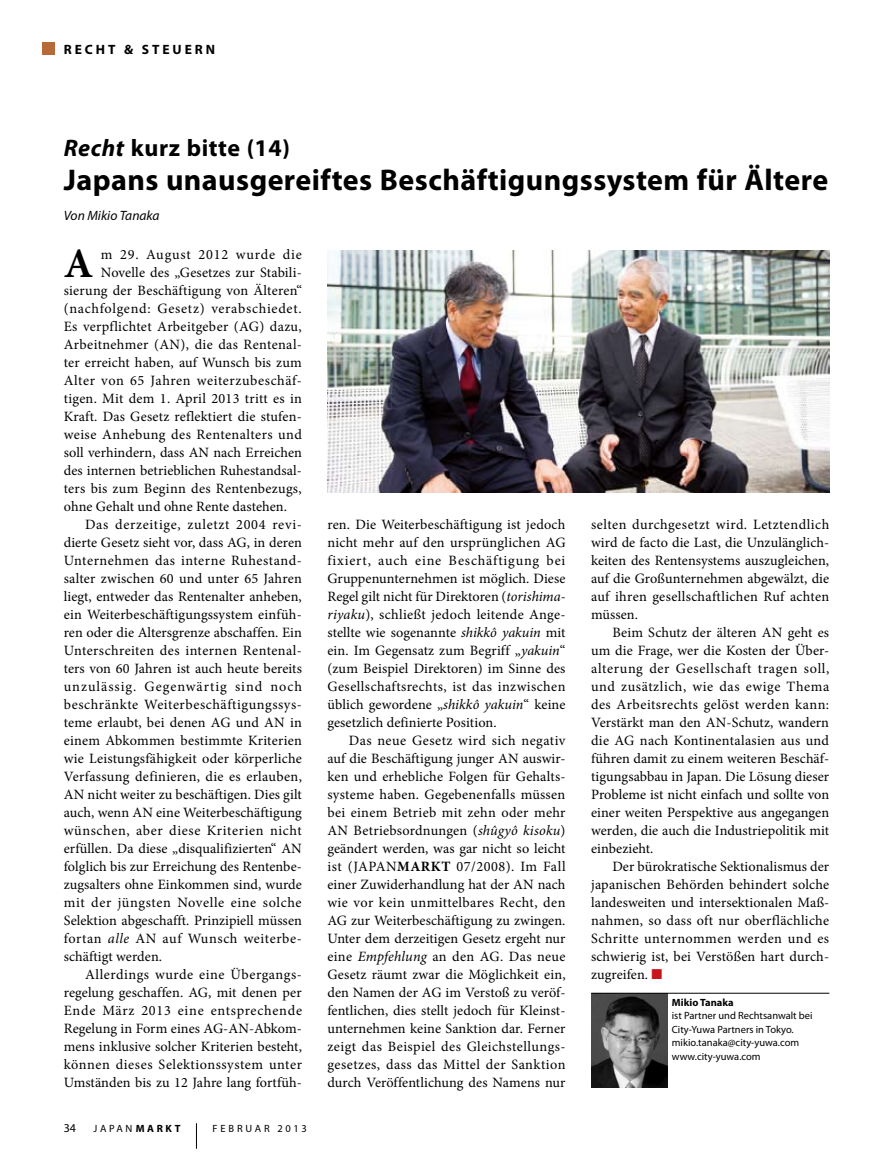
<style>
.page{position:relative;width:893px;height:1170px;background:#fff}
.page>*{position:absolute;margin:0;border:0;box-sizing:border-box;transform-origin:0 0}
.t1{font:700 42px "Minion Pro";color:#000}
.t2{font:700 30px "Myriad Pro";letter-spacing:.015em;color:#000}
.t3{font:700 24px "Myriad Pro";letter-spacing:.025em;color:#000}
.t4{font:14.25px/18px "Minion Pro";letter-spacing:.01em;color:#000;text-align:justify}
.t5{font:14.25px "Minion Pro";letter-spacing:.04em;color:#000}
.t6{font:14.25px "Minion Pro";letter-spacing:.05em;color:#000}
.t7{font:14.25px "Minion Pro";letter-spacing:.03em;color:#000}
.t8{font:14.25px "Minion Pro";letter-spacing:.045em;color:#000}
.t9{font:14.25px "Minion Pro";letter-spacing:.035em;color:#000}
.t10{font:14.25px "Minion Pro";letter-spacing:.07em;color:#000}
.t11{font:14.25px "Minion Pro";letter-spacing:.06em;color:#000}
.t12{font:italic 13.5px "Myriad Pro";color:#000}
.t13{font:700 13.5px "Myriad Pro";letter-spacing:.22em;color:#000}
.t14{font:12px "Myriad Pro";color:#000}
.t15{font:10.5px/13.5px "Myriad Pro";color:#000}
.t16{font:10.5px "Myriad Pro";letter-spacing:.27em;color:#000}
.t17{font:700 10.5px "Myriad Pro";color:#000}
.s1{font-style:italic}
.s2{font-weight:700}
.s3{color:#c8161d}
</style>
<div class="page">
<svg style="left:196px;top:1123px;width:1px;height:25px"></svg>
<div style="left:42px;top:43px;width:13px;height:12px;background:#b56a38"></div>
<img style="left:591px;top:993px;width:77px;height:94px">
<hr style="left:591px;top:992px;width:238px;height:1px;background:#000">
<img style="left:327px;top:250px;width:502px;height:243px">
<p class="t13" style="left:64px;top:40px;width:153px">r echt &amp; st euer n</p>
<h3 class="t3" style="left:64px;top:132px;width:228px"><span class="s1">Recht</span> kurz bitte (14)</h3>
<h2 class="t2" style="left:64px;top:160px;width:766px">Japans unausgereiftes Beschäftigungssystem für Ältere</h2>
<p class="t12" style="left:64px;top:207px;width:97px">Von Mikio Tanaka</p>
<h1 class="t1" style="left:64px;top:234px;width:31px">A</h1>
<p class="t11" style="left:101px;top:244px;width:202px">m 29. August 2012 wurde die</p>
<p class="t4" style="left:101px;top:263px;width:202px">Novelle des „Gesetzes zur Stabili-</p>
<p class="t4" style="left:64px;top:281px;width:240px">sierung der Beschäftigung von Älteren“</p>
<p class="t6" style="left:64px;top:298px;width:239px">(nachfolgend: Gesetz) verabschiedet.</p>
<p class="t4" style="left:64px;top:317px;width:239px">Es verpflichtet Arbeitgeber (AG) dazu,</p>
<p class="t4" style="left:64px;top:335px;width:240px">Arbeitnehmer (AN), die das Rentenal-</p>
<p class="t4" style="left:64px;top:353px;width:240px">ter erreicht haben, auf Wunsch bis zum</p>
<p class="t5" style="left:64px;top:370px;width:240px">Alter von 65 Jahren weiterzubeschäf-</p>
<p class="t4" style="left:64px;top:389px;width:240px">tigen. Mit dem 1. April 2013 tritt es in</p>
<p class="t4" style="left:64px;top:407px;width:240px">Kraft. Das Gesetz reflektiert die stufen-</p>
<p class="t7" style="left:64px;top:424px;width:240px">weise Anhebung des Rentenalters und</p>
<p class="t4" style="left:64px;top:443px;width:240px">soll verhindern, dass AN nach Erreichen</p>
<p class="t4" style="left:64px;top:461px;width:240px">des internen betrieblichen Ruhestandsal-</p>
<p class="t4" style="left:64px;top:479px;width:239px">ters bis zum Beginn des Rentenbezugs,</p>
<p class="t4" style="left:64px;top:497px;width:225px">ohne Gehalt und ohne Rente dastehen.</p>
<p class="t6" style="left:85px;top:514px;width:218px">Das derzeitige, zuletzt 2004 revi-</p>
<p class="t4" style="left:64px;top:533px;width:240px">dierte Gesetz sieht vor, dass AG, in deren</p>
<p class="t9" style="left:64px;top:550px;width:240px">Unternehmen das interne Ruhestand-</p>
<p class="t4" style="left:64px;top:569px;width:240px">salter zwischen 60 und unter 65 Jahren</p>
<p class="t4" style="left:64px;top:587px;width:240px">liegt, entweder das Rentenalter anheben,</p>
<p class="t4" style="left:64px;top:605px;width:240px">ein Weiterbeschäftigungssystem einfüh-</p>
<p class="t4" style="left:64px;top:623px;width:240px">ren oder die Altersgrenze abschaffen. Ein</p>
<p class="t7" style="left:64px;top:640px;width:240px">Unterschreiten des internen Rentenal-</p>
<p class="t4" style="left:64px;top:659px;width:240px">ters von 60 Jahren ist auch heute bereits</p>
<p class="t10" style="left:64px;top:676px;width:240px">unzulässig. Gegenwärtig sind noch</p>
<p class="t5" style="left:64px;top:694px;width:240px">beschränkte Weiterbeschäftigungssys-</p>
<p class="t4" style="left:64px;top:713px;width:240px">teme erlaubt, bei denen AG und AN in</p>
<p class="t4" style="left:64px;top:731px;width:240px">einem Abkommen bestimmte Kriterien</p>
<p class="t4" style="left:64px;top:749px;width:240px">wie Leistungsfähigkeit oder körperliche</p>
<p class="t4" style="left:64px;top:767px;width:240px">Verfassung definieren, die es erlauben,</p>
<p class="t4" style="left:64px;top:785px;width:240px">AN nicht weiter zu beschäftigen. Dies gilt</p>
<p class="t4" style="left:64px;top:803px;width:240px">auch, wenn AN eine Weiterbeschäftigung</p>
<p class="t8" style="left:64px;top:820px;width:240px">wünschen, aber diese Kriterien nicht</p>
<p class="t4" style="left:64px;top:839px;width:240px">erfüllen. Da diese „disqualifizierten“ AN</p>
<p class="t4" style="left:64px;top:857px;width:240px">folglich bis zur Erreichung des Rentenbe-</p>
<p class="t4" style="left:64px;top:875px;width:240px">zugsalters ohne Einkommen sind, wurde</p>
<p class="t5" style="left:64px;top:892px;width:239px">mit der jüngsten Novelle eine solche</p>
<p class="t4" style="left:64px;top:911px;width:240px">Selektion abgeschafft. Prinzipiell müssen</p>
<p class="t5" style="left:64px;top:928px;width:240px">fortan <span class="s1">alle</span> AN auf Wunsch weiterbe-</p>
<p class="t4" style="left:64px;top:947px;width:100px">schäftigt werden.</p>
<p class="t5" style="left:85px;top:964px;width:218px">Allerdings wurde eine Übergangs-</p>
<p class="t4" style="left:64px;top:983px;width:239px">regelung geschaffen. AG, mit denen per</p>
<p class="t6" style="left:64px;top:1000px;width:240px">Ende März 2013 eine entsprechende</p>
<p class="t4" style="left:64px;top:1019px;width:240px">Regelung in Form eines AG-AN-Abkom-</p>
<p class="t4" style="left:64px;top:1037px;width:240px">mens inklusive solcher Kriterien besteht,</p>
<p class="t5" style="left:64px;top:1054px;width:240px">können dieses Selektionssystem unter</p>
<p class="t4" style="left:64px;top:1073px;width:240px">Umständen bis zu 12 Jahre lang fortfüh-</p>
<p class="t14" style="left:64px;top:1120px;width:14px">34</p>
<p class="t15" style="left:94px;top:1121px;width:88px">JAPAN<span class="s2">MARKT</span></p>
<p class="t16" style="left:213px;top:1121px;width:96px">Februar 2013</p>
<p class="t4" style="left:327px;top:515px;width:240px">ren. Die Weiterbeschäftigung ist jedoch nicht mehr auf den ursprünglichen AG fixiert, auch eine Beschäftigung bei Gruppenunternehmen ist möglich. Diese Regel gilt nicht für Direktoren (<span class="s1">torishima&shy;riyaku</span>), schließt jedoch leitende Ange&shy;stellte wie sogenannte <span class="s1">shikkô yakuin</span> mit ein. Im Gegensatz zum Begriff „<span class="s1">yakuin</span>“ (zum Beispiel Direktoren) im Sinne des Gesellschaftsrechts, ist das inzwischen üblich gewordene „<span class="s1">shikkô yakuin</span>“ keine gesetzlich definierte Position.</p>
<p class="t4" style="left:327px;top:731px;width:240px;text-indent:21px">Das neue Gesetz wird sich negativ auf die Beschäftigung junger AN auswir&shy;ken und erhebliche Folgen für Gehalts&shy;systeme haben. Gegebenenfalls müssen bei einem Betrieb mit zehn oder mehr AN Betriebsordnungen (<span class="s1">shûgyô kisoku</span>) geändert werden, was gar nicht so leicht ist (JAPAN<span class="s2">MARKT</span> 07/2008). Im Fall einer Zuwiderhandlung hat der AN nach wie vor kein unmittelbares Recht, den AG zur Weiterbeschäftigung zu zwingen.<br>Unter dem derzeitigen Gesetz ergeht nur eine <span class="s1">Empfehlung</span> an den AG. Das neue Gesetz räumt zwar die Möglichkeit ein, den Namen der AG im Verstoß zu veröf&shy;fentlichen, dies stellt jedoch für Kleinst&shy;unternehmen keine Sanktion dar. Ferner zeigt das Beispiel des Gleichstellungs&shy;gesetzes, dass das Mittel der Sanktion durch Veröffentlichung des Namens nur</p>
<p class="t4" style="left:591px;top:515px;width:240px">selten durchgesetzt wird. Letztendlich wird de facto die Last, die Unzulänglich&shy;keiten des Rentensystems auszugleichen, auf die Großunternehmen abgewälzt, die auf ihren gesellschaftlichen Ruf achten müssen.</p>
<p class="t4" style="left:591px;top:623px;width:240px;text-indent:21px">Beim Schutz der älteren AN geht es um die Frage, wer die Kosten der Über&shy;alterung der Gesellschaft tragen soll, und zusätzlich, wie das ewige Thema des Arbeitsrechts gelöst werden kann:<br>Verstärkt man den AN-Schutz, wandern die AG nach Kontinentalasien aus und führen damit zu einem weiteren Beschäf&shy;tigungsabbau in Japan. Die Lösung dieser Probleme ist nicht einfach und sollte von einer weiten Perspektive aus angegangen werden, die auch die Industriepolitik mit einbezieht.</p>
<p class="t4" style="left:591px;top:857px;width:240px;text-indent:21px">Der bürokratische Sektionalismus der japanischen Behörden behindert solche landesweiten und intersektionalen Maß&shy;nahmen, so dass oft nur oberflächliche Schritte unternommen werden und es schwierig ist, bei Verstößen hart durch&shy;zugreifen. <span class="s3">■</span></p>
<p class="t17" style="left:672px;top:995px;width:63px">Mikio Tanaka</p>
<p class="t15" style="left:672px;top:1008px;width:142px">ist Partner und Rechtsanwalt bei<br>City-Yuwa Partners in Tokyo. mikio.tanaka@city-yuwa.com www.city-yuwa.com</p>
</div>
